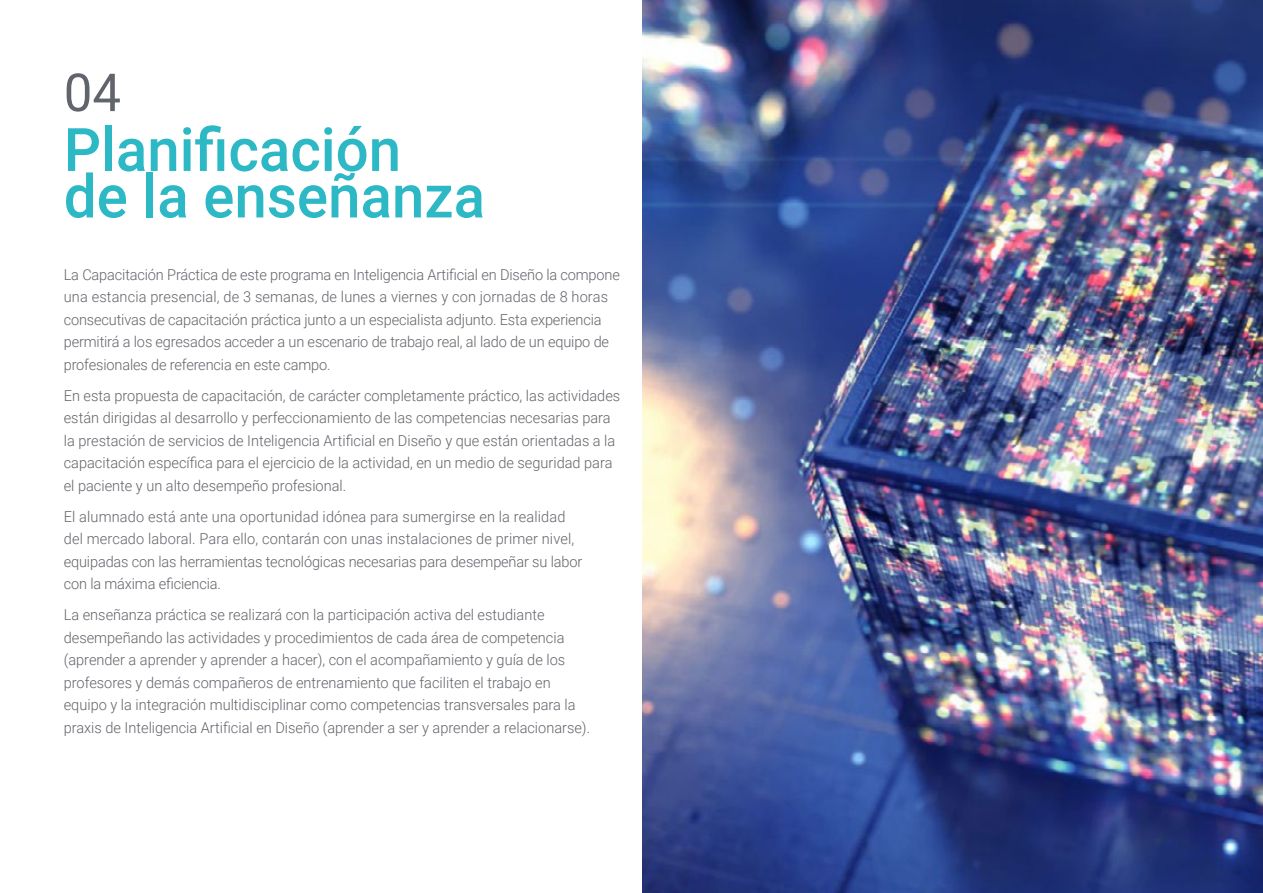
<style>
.page{position:relative;width:1263px;height:893px;background:#fff}
.page>*{position:absolute;margin:0;border:0;box-sizing:border-box;transform-origin:0 0}
.t1{font:500 60px/46.5px "Roboto";color:#2db8c5}
.t2{font:52.5px "Roboto";color:#61646a}
.t3{font:300 15px/22.5px "Roboto";color:#61646a}
</style>
<div class="page">
<img style="left:642px;top:0;width:621px;height:893px">
<h2 class="t2" style="left:64px;top:56px;width:59px">04</h2>
<h1 class="t1" style="left:64px;top:124px;width:423px">Planificación<br>de la enseñanza</h1>
<p class="t3" style="left:64px;top:262px;width:558px">La Capacitación Práctica de este programa en Inteligencia Artificial en Diseño la compone una estancia presencial, de 3 semanas, de lunes a viernes y con jornadas de 8 horas consecutivas de capacitación práctica junto a un especialista adjunto. Esta experiencia permitirá a los egresados acceder a un escenario de trabajo real, al lado de un equipo de profesionales de referencia en este campo.</p>
<p class="t3" style="left:64px;top:383px;width:558px">En esta propuesta de capacitación, de carácter completamente práctico, las actividades están dirigidas al desarrollo y perfeccionamiento de las competencias necesarias para la prestación de servicios de Inteligencia Artificial en Diseño y que están orientadas a la capacitación específica para el ejercicio de la actividad, en un medio de seguridad para el paciente y un alto desempeño profesional.</p>
<p class="t3" style="left:64px;top:504px;width:520px">El alumnado está ante una oportunidad idónea para sumergirse en la realidad del mercado laboral. Para ello, contarán con unas instalaciones de primer nivel, equipadas con las herramientas tecnológicas necesarias para desempeñar su labor con la máxima eficiencia.</p>
<p class="t3" style="left:64px;top:603px;width:528px">La enseñanza práctica se realizará con la participación activa del estudiante desempeñando las actividades y procedimientos de cada área de competencia (aprender a aprender y aprender a hacer), con el acompañamiento y guía de los profesores y demás compañeros de entrenamiento que faciliten el trabajo en equipo y la integración multidisciplinar como competencias transversales para la praxis de Inteligencia Artificial en Diseño (aprender a ser y aprender a relacionarse).</p>
</div>
